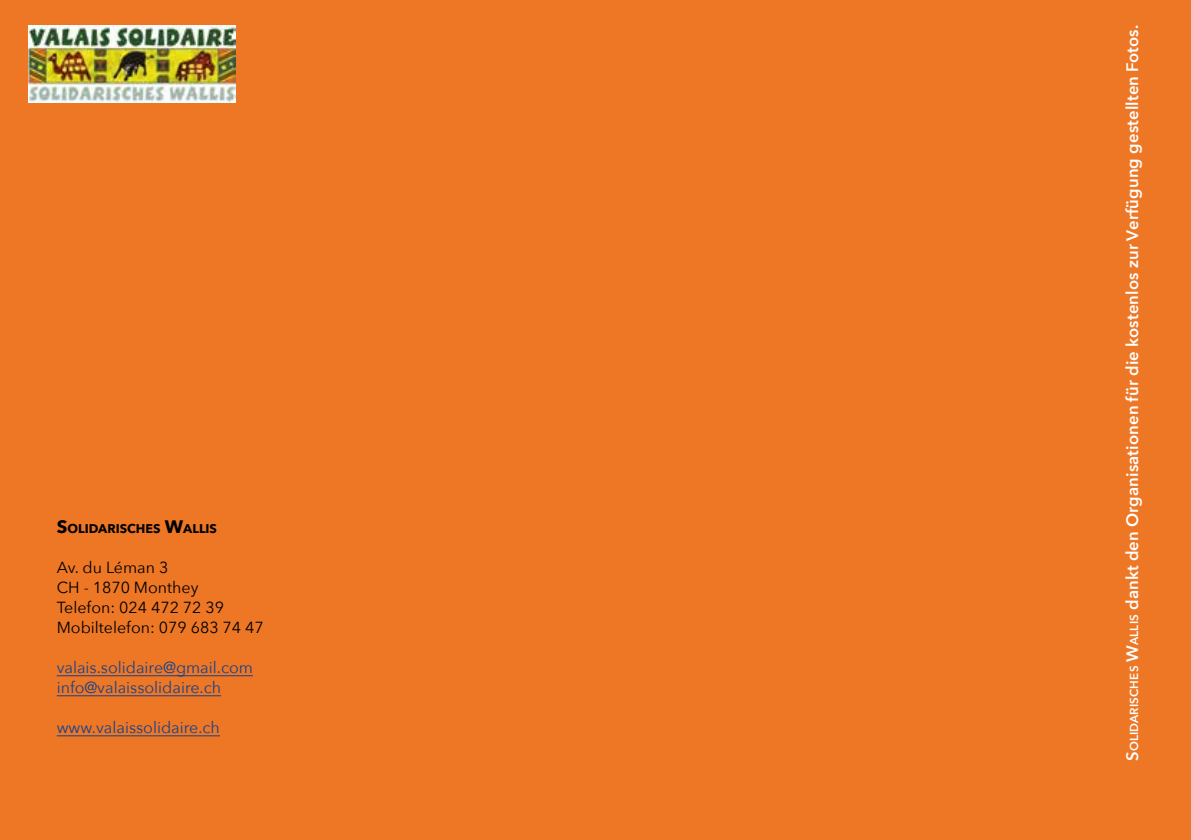
<style>
.page{position:relative;width:1191px;height:840px;background:#fff}
.page>*{position:absolute;margin:0;border:0;box-sizing:border-box;transform-origin:0 0}
.t1{font:600 16.6px "Avenir Next";letter-spacing:.01em;color:#fff}
.t2{font:16px/20px "Avenir Next";color:#17428b}
.t3{font:16px/20px "Avenir Next";color:#000}
.t4{font:700 12.6px "Avenir Next";color:#000}
.s1{font-size:18px}
.s2{font-style:inherit}
.s3{font-size:11.6px}
</style>
<div class="page">
<div style="left:0;top:0;width:1191px;height:839px;background:#ee7726"></div>
<hr style="left:57px;top:675px;width:196px;height:1px;background:#17428b">
<hr style="left:57px;top:695px;width:164px;height:1px;background:#17428b">
<hr style="left:57px;top:735px;width:163px;height:1px;background:#17428b">
<img style="left:28px;top:26px;width:208px;height:76px">
<p class="t4" style="left:57px;top:520px;width:162px"><span class="s1">S</span>OLIDARISCHES <span class="s1">W</span>ALLIS</p>
<p class="t3" style="left:57px;top:556px;width:208px">Av. du Léman 3<br>CH - 1870 Monthey<br>Telefon: 024 472 72 39<br>Mobiltelefon: 079 683 74 47</p>
<p class="t2" style="left:57px;top:656px;width:198px">valais.solidaire@gmail.com info@valaissolidaire.ch</p>
<p class="t2" style="left:57px;top:716px;width:165px">www.valaissolidaire.ch</p>
<p class="t1" style="left:1122px;top:760px;width:737px;rotate:-90deg"><span class="s2">S</span><span class="s3">olidarisches</span> <span class="s2">W</span><span class="s3">allis</span> dankt den Organisationen für die kostenlos zur Verfügung gestellten Fotos.</p>
</div>
